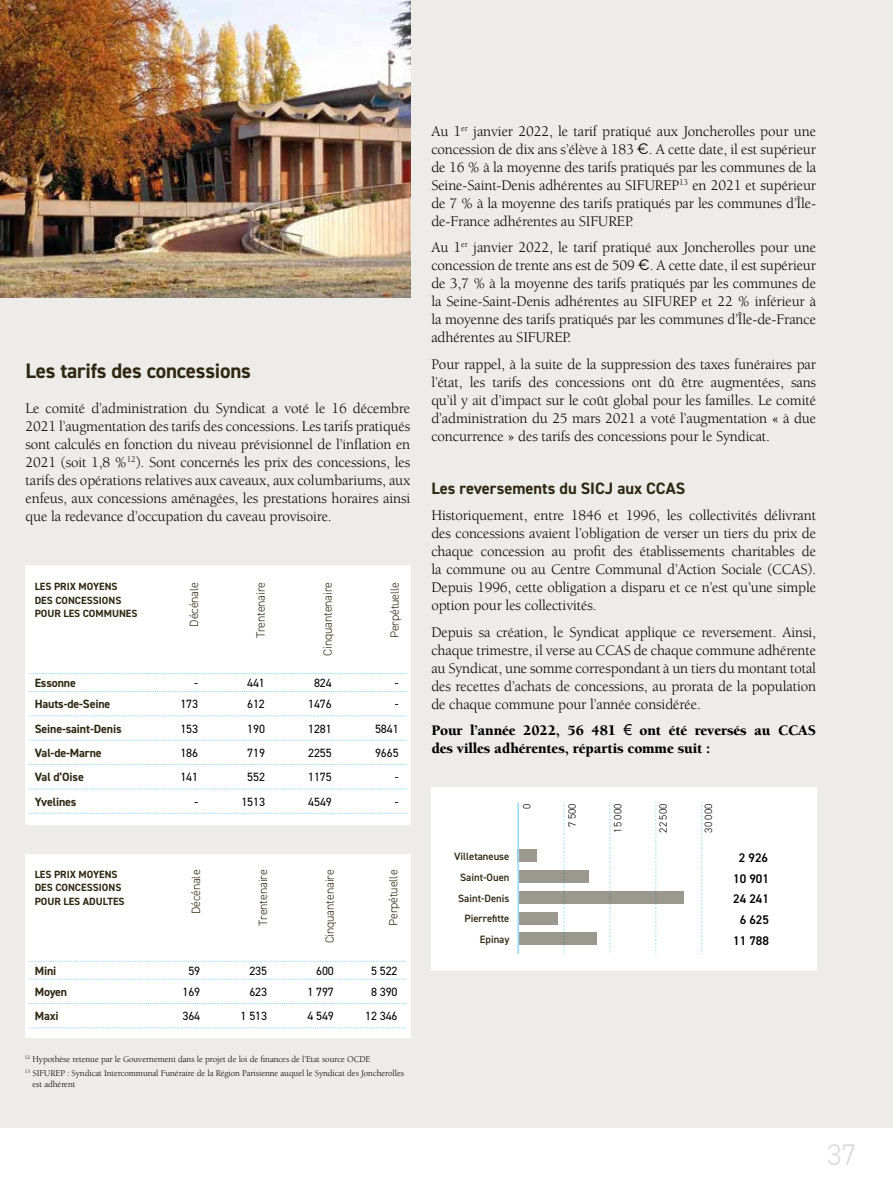
<style>
.page{position:relative;width:893px;height:1191px;background:#fff}
.page>*{position:absolute;margin:0;border:0;box-sizing:border-box;transform-origin:0 0}
.t1{font:300 30px "DIN2014";color:#dadada}
.t2{font:700 21px "DIN2014";letter-spacing:-.01em;color:#2f2811}
.t3{font:700 16.5px "DIN2014";color:#2f2811}
.t4{font:15px/18px "Berkeley";letter-spacing:-.01em;color:#000;text-align:justify}
.t5{font:900 15px/18px "Berkeley";letter-spacing:-.01em;color:#000}
.t6{font:600 12.6px/20.9px "DIN2014";color:#000;text-align:center}
.t7{font:12px "DIN2014";letter-spacing:-.01em;color:#000}
.t8{font:300 12px "DIN2014";letter-spacing:-.01em;color:#2f2811}
.t9{font:700 12px "DIN2014";letter-spacing:-.01em;color:#2f2811}
.t10{font:600 10.65px/20.5px "DIN2014";color:#2f2811;text-align:center}
.t11{font:300 10.65px "DIN2014";color:#000}
.t12{font:700 10.5px/13.5px "DIN2014";color:#2f2811}
.t13{font:9px/14.7px "Berkeley";letter-spacing:-.01em;color:#000}
.s1{font-family:"Raleway"}
.s2{font-family:"Arial";font-weight:400}
</style>
<div class="page">
<div style="left:0;top:0;width:893px;height:1127px;background:#eeece9"></div>
<img style="left:0;top:0;width:410px;height:298px">
<div style="left:25px;top:854px;width:385px;height:183px;background:#fff"></div>
<div style="left:431px;top:787px;width:386px;height:183px;background:#fff"></div>
<svg style="left:610px;top:802px;width:1px;height:152px"></svg>
<svg style="left:701px;top:802px;width:1px;height:152px"></svg>
<svg style="left:656px;top:802px;width:1px;height:152px"></svg>
<svg style="left:564px;top:802px;width:1px;height:152px"></svg>
<div style="left:518px;top:849px;width:19px;height:12px;background:#9b988d"></div>
<div style="left:518px;top:870px;width:71px;height:12px;background:#9b988d"></div>
<div style="left:518px;top:891px;width:166px;height:12px;background:#9b988d"></div>
<div style="left:518px;top:911px;width:40px;height:13px;background:#9b988d"></div>
<div style="left:518px;top:932px;width:78px;height:13px;background:#9b988d"></div>
<hr style="left:517px;top:802px;width:2px;height:152px;background:#a1daf8">
<div style="left:25px;top:564px;width:385px;height:260px;background:#fff"></div>
<svg style="left:29px;top:961px;width:377px;height:1px"></svg>
<svg style="left:29px;top:979px;width:377px;height:1px"></svg>
<svg style="left:29px;top:1003px;width:377px;height:1px"></svg>
<svg style="left:29px;top:1027px;width:377px;height:1px"></svg>
<svg style="left:29px;top:673px;width:378px;height:1px"></svg>
<svg style="left:29px;top:691px;width:378px;height:1px"></svg>
<svg style="left:29px;top:715px;width:378px;height:1px"></svg>
<svg style="left:29px;top:740px;width:378px;height:1px"></svg>
<svg style="left:29px;top:764px;width:378px;height:1px"></svg>
<svg style="left:29px;top:788px;width:378px;height:1px"></svg>
<svg style="left:29px;top:813px;width:378px;height:1px"></svg>
<h2 class="t2" style="left:26px;top:357px;width:227px">Les tarifs des concessions</h2>
<p class="t4" style="left:26px;top:399px;width:386px">Le comité d’administration du Syndicat a voté le 16 décembre 2021 l’augmentation des tarifs des concessions. Les tarifs pratiqués sont calculés en fonction du niveau prévisionnel de l’inflation en 2021 (soit 1,8 %<sup>12</sup>). Sont concernés les prix des concessions, les tarifs des opérations relatives aux caveaux, aux columbariums, aux enfeus, aux concessions aménagées, les prestations horaires ainsi que la redevance d’occupation du caveau provisoire.</p>
<p class="t12" style="left:35px;top:579px;width:104px">LES PRIX MOYENS<br>DES CONCESSIONS<br>POUR LES COMMUNES</p>
<p class="t8" style="left:187px;top:626px;width:46px;rotate:-90deg">Décénale</p>
<p class="t8" style="left:254px;top:638px;width:58px;rotate:-90deg">Trentenaire</p>
<p class="t8" style="left:320px;top:656px;width:75px;rotate:-90deg">Cinquantenaire</p>
<p class="t8" style="left:387px;top:638px;width:58px;rotate:-90deg">Perpétuelle</p>
<p class="t9" style="left:35px;top:675px;width:43px">Essonne</p>
<p class="t7" style="left:194px;top:675px;width:5px">-</p>
<p class="t7" style="left:247px;top:675px;width:19px">441</p>
<p class="t7" style="left:314px;top:675px;width:19px">824</p>
<p class="t7" style="left:395px;top:675px;width:5px">-</p>
<p class="t9" style="left:35px;top:696px;width:77px">Hauts-de-Seine</p>
<p class="t7" style="left:180px;top:696px;width:19px">173</p>
<p class="t7" style="left:247px;top:696px;width:19px">612</p>
<p class="t7" style="left:308px;top:696px;width:25px">1476</p>
<p class="t7" style="left:395px;top:696px;width:5px">-</p>
<p class="t9" style="left:35px;top:720px;width:88px">Seine-saint-Denis</p>
<p class="t7" style="left:180px;top:721px;width:19px">153</p>
<p class="t7" style="left:247px;top:721px;width:19px">190</p>
<p class="t7" style="left:308px;top:721px;width:25px">1281</p>
<p class="t7" style="left:375px;top:721px;width:25px">5841</p>
<p class="t9" style="left:35px;top:745px;width:68px">Val-de-Marne</p>
<p class="t7" style="left:180px;top:745px;width:19px">186</p>
<p class="t7" style="left:247px;top:745px;width:19px">719</p>
<p class="t7" style="left:308px;top:745px;width:25px">2255</p>
<p class="t7" style="left:375px;top:745px;width:25px">9665</p>
<p class="t9" style="left:35px;top:769px;width:51px">Val d’Oise</p>
<p class="t7" style="left:180px;top:770px;width:19px">141</p>
<p class="t7" style="left:247px;top:770px;width:19px">552</p>
<p class="t7" style="left:308px;top:770px;width:25px">1175</p>
<p class="t7" style="left:395px;top:770px;width:5px">-</p>
<p class="t9" style="left:35px;top:793px;width:43px">Yvelines</p>
<p class="t7" style="left:194px;top:794px;width:5px">-</p>
<p class="t7" style="left:241px;top:794px;width:25px">1513</p>
<p class="t7" style="left:308px;top:794px;width:25px">4549</p>
<p class="t7" style="left:395px;top:794px;width:5px">-</p>
<p class="t12" style="left:35px;top:867px;width:91px">LES PRIX MOYENS<br>DES CONCESSIONS<br>POUR LES ADULTES</p>
<p class="t8" style="left:189px;top:914px;width:46px;rotate:-90deg">Décénale</p>
<p class="t8" style="left:256px;top:925px;width:58px;rotate:-90deg">Trentenaire</p>
<p class="t8" style="left:322px;top:943px;width:75px;rotate:-90deg">Cinquantenaire</p>
<p class="t8" style="left:386px;top:925px;width:58px;rotate:-90deg">Perpétuelle</p>
<p class="t9" style="left:35px;top:962px;width:23px">Mini</p>
<p class="t7" style="left:188px;top:963px;width:13px">59</p>
<p class="t7" style="left:249px;top:963px;width:19px">235</p>
<p class="t7" style="left:316px;top:963px;width:19px">600</p>
<p class="t7" style="left:371px;top:963px;width:28px">5 522</p>
<p class="t9" style="left:35px;top:984px;width:34px">Moyen</p>
<p class="t7" style="left:182px;top:984px;width:19px">169</p>
<p class="t7" style="left:249px;top:984px;width:19px">623</p>
<p class="t7" style="left:307px;top:984px;width:28px">1 797</p>
<p class="t7" style="left:371px;top:984px;width:28px">8 390</p>
<p class="t9" style="left:35px;top:1008px;width:25px">Maxi</p>
<p class="t7" style="left:183px;top:1008px;width:19px">364</p>
<p class="t7" style="left:241px;top:1008px;width:28px">1 513</p>
<p class="t7" style="left:307px;top:1008px;width:28px">4 549</p>
<p class="t7" style="left:365px;top:1008px;width:34px">12 346</p>
<p class="t13" style="left:25px;top:1051px;width:381px"><sup>12</sup> Hypothèse retenue par le Gouvernement dans le projet de loi de finances de l’Etat source OCDE<br><sup>13</sup> SIFUREP : Syndicat Intercommunal Funéraire de la Région Parisienne auquel le Syndicat des Joncherolles</p>
<p class="t13" style="left:33px;top:1076px;width:44px">est adhérent</p>
<p class="t4" style="left:431px;top:122px;width:386px">Au 1<sup>er</sup> janvier 2022, le tarif pratiqué aux Joncherolles pour une concession de dix ans s’élève à 183 <span class="s1">€</span>. A cette date, il est supérieur de 16 % à la moyenne des tarifs pratiqués par les communes de la Seine-Saint-Denis adhérentes au SIFUREP<sup>13</sup> en 2021 et supérieur de 7 % à la moyenne des tarifs pratiqués par les communes d’Île&shy;de-France adhérentes au SIFUREP.</p>
<p class="t4" style="left:431px;top:239px;width:386px">Au 1<sup>er</sup> janvier 2022, le tarif pratiqué aux Joncherolles pour une concession de trente ans est de 509 <span class="s1">€</span>. A cette date, il est supérieur de 3,7 % à la moyenne des tarifs pratiqués par les communes de la Seine-Saint-Denis adhérentes au SIFUREP et 22 % inférieur à la moyenne des tarifs pratiqués par les communes d’Île-de-France adhérentes au SIFUREP.</p>
<p class="t4" style="left:431px;top:355px;width:386px">Pour rappel, à la suite de la suppression des taxes funéraires par l’état, les tarifs des concessions ont dû être augmentées, sans qu’il y ait d’impact sur le coût global pour les familles. Le comité d’administration du 25 mars 2021 a voté l’augmentation « à due concurrence » des tarifs des concessions pour le Syndicat.</p>
<p class="t3" style="left:431px;top:477px;width:255px">Les reversements du SICJ aux CCAS</p>
<p class="t4" style="left:431px;top:507px;width:386px">Historiquement, entre 1846 et 1996, les collectivités délivrant des concessions avaient l’obligation de verser un tiers du prix de chaque concession au profit des établissements charitables de la commune ou au Centre Communal d’Action Sociale (CCAS).<br>Depuis 1996, cette obligation a disparu et ce n’est qu’une simple option pour les collectivités.</p>
<p class="t4" style="left:431px;top:623px;width:386px">Depuis sa création, le Syndicat applique ce reversement. Ainsi, chaque trimestre, il verse au CCAS de chaque commune adhérente au Syndicat, une somme correspondant à un tiers du montant total des recettes d’achats de concessions, au prorata de la population de chaque commune pour l’année considérée.</p>
<p class="t5" style="left:431px;top:722px;width:386px">Pour l’année 2022, 56 481 <span class="s2">€</span> ont été reversés au CCAS des villes adhérentes, répartis comme suit :</p>
<p class="t11" style="left:520px;top:808px;width:7px;rotate:-90deg">0</p>
<p class="t10" style="left:454px;top:846px;width:57px">Villetaneuse<br>Saint-Ouen<br>Saint-Denis</p>
<p class="t11" style="left:566px;top:827px;width:25px;rotate:-90deg">7 500</p>
<p class="t11" style="left:611px;top:832px;width:30px;rotate:-90deg">15 000</p>
<p class="t11" style="left:657px;top:832px;width:30px;rotate:-90deg">22 500</p>
<p class="t11" style="left:702px;top:832px;width:30px;rotate:-90deg">30 000</p>
<p class="t6" style="left:733px;top:846px;width:37px">2 926<br>10 901</p>
<p class="t6" style="left:733px;top:888px;width:37px">24 241</p>
<p class="t10" style="left:464px;top:908px;width:46px">Pierrefitte</p>
<p class="t6" style="left:740px;top:909px;width:31px">6 625</p>
<p class="t10" style="left:480px;top:929px;width:31px">Epinay</p>
<p class="t6" style="left:733px;top:930px;width:37px">11 788</p>
<h1 class="t1" style="left:827px;top:1136px;width:31px">37</h1>
</div>
